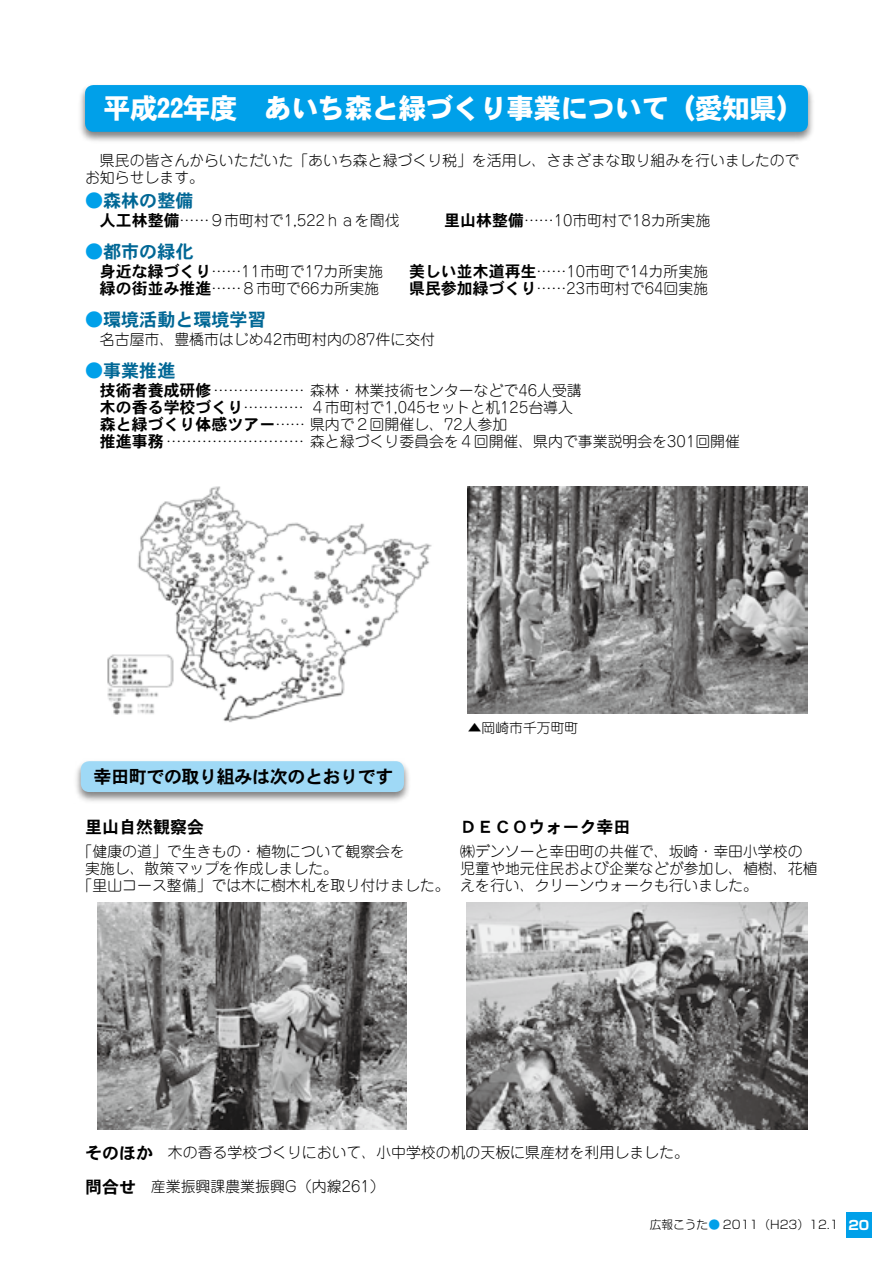
<style>
.page{position:relative;width:893px;height:1263px;background:#fff}
.page>*{position:absolute;margin:0;border:0;box-sizing:border-box;transform-origin:0 0}
.t1{font:27.6px "DFHS Gothic W9 WIN RKSJ H";letter-spacing:-.025em;color:#fff}
.t2{font:18px "DFHS Gothic Std W7";color:#006795}
.t3{font:18px "DFHS Gothic Std W7";letter-spacing:-.025em;color:#000}
.t4{font:16.95px "DFHS Gothic Std W7";color:#000}
.t5{font:300 14.85px/17px "Jun 101 Pro";color:#000}
.t6{font:300 13.8px "Jun 101 Pro";color:#000}
.t7{font:300 11.7px "Shin Go Pro";color:#000}
.s1{color:#00a0e9}
.s2{font-family:"DFHS Gothic Std W7";font-weight:400;font-size:15.9px}
.s3{font-family:"DFHS Gothic Std W7";font-weight:400;font-size:16.95px}
.s4{font-weight:700;font-size:12.75px;color:#fff}
</style>
<div class="page">
<div style="left:78px;top:82px;width:737px;height:61px;background:#000;opacity:.5"></div>
<div style="left:85px;top:85px;width:723px;height:47px;background:#00a0e9;border-radius:9px"></div>
<div style="left:73px;top:758px;width:338px;height:45px;background:#000;opacity:.5"></div>
<div style="left:81px;top:761px;width:323px;height:31px;background:#9fd9f6;border-radius:9px"></div>
<img style="left:107px;top:486px;width:325px;height:237px">
<img style="left:468px;top:486px;width:340px;height:227px">
<img style="left:98px;top:903px;width:308px;height:227px">
<img style="left:466px;top:903px;width:342px;height:227px">
<div style="left:846px;top:1212px;width:26px;height:25px;background:#00a0e9"></div>
<h1 class="t1" style="left:103px;top:94px;width:702px">平成22年度　あいち森と緑づくり事業について（愛知県）</h1>
<p class="t5" style="left:85px;top:150px;width:716px">　県民の皆さんからいただいた「あいち森と緑づくり税」を活用し、さまざまな取り組みを行いましたのでお知らせします。</p>
<p class="t2" style="left:85px;top:191px;width:110px"><span class="s1">●</span>森林の整備</p>
<p class="t5" style="left:100px;top:210px;width:612px"><span class="s2">人工林整備</span>……９市町村で1,522ｈａを間伐　　　<span class="s2">里山林整備</span>……10市町村で18カ所実施</p>
<p class="t2" style="left:85px;top:242px;width:110px"><span class="s1">●</span>都市の緑化</p>
<p class="t5" style="left:100px;top:261px;width:285px"><span class="s2">身近な緑づくり</span>……11市町で17カ所実施</p>
<p class="t5" style="left:409px;top:261px;width:300px"><span class="s2">美しい並木道再生</span>……10市町で14カ所実施</p>
<p class="t5" style="left:100px;top:278px;width:281px"><span class="s2">緑の街並み推進</span>……８市町で66カ所実施</p>
<p class="t5" style="left:409px;top:278px;width:300px"><span class="s2">県民参加緑づくり</span>……23市町村で64回実施</p>
<p class="t2" style="left:85px;top:310px;width:182px"><span class="s1">●</span>環境活動と環境学習</p>
<p class="t5" style="left:85px;top:329px;width:352px">　名古屋市、豊橋市はじめ42市町村内の87件に交付</p>
<p class="t2" style="left:85px;top:361px;width:92px"><span class="s1">●</span>事業推進</p>
<p class="t5" style="left:100px;top:380px;width:642px"><span class="s2">技術者養成研修</span>……………… 森林・林業技術センターなどで46人受講<br><span class="s2">木の香る学校づくり</span>………… ４市町村で1,045セットと机125台導入<br><span class="s2">森と緑づくり体感ツアー</span>…… 県内で２回開催し、72人参加<br><span class="s2">推進事務</span> ……………………… 森と緑づくり委員会を４回開催、県内で事業説明会を301回開催</p>
<p class="t3" style="left:94px;top:767px;width:301px">幸田町での取り組みは次のとおりです</p>
<p class="t4" style="left:85px;top:817px;width:121px">里山自然観察会</p>
<p class="t5" style="left:78px;top:841px;width:329px">「健康の道」で生きもの・植物について観察会を</p>
<p class="t5" style="left:85px;top:858px;width:254px">実施し、散策マップを作成しました。</p>
<p class="t5" style="left:78px;top:875px;width:374px">「里山コース整備」では木に樹木札を取り付けました。</p>
<p class="t6" style="left:468px;top:716px;width:112px">▲岡崎市千万町町</p>
<p class="t4" style="left:460px;top:817px;width:172px">ＤＥＣＯウォーク幸田</p>
<p class="t5" style="left:460px;top:841px;width:359px">㈱デンソーと幸田町の共催で、坂崎・幸田小学校の児童や地元住民および企業などが参加し、植樹、花植えを行い、クリーンウォークも行いました。</p>
<p class="t5" style="left:85px;top:1142px;width:605px"><span class="s3">そのほか</span>　木の香る学校づくりにおいて、小中学校の机の天板に県産材を利用しました。</p>
<p class="t5" style="left:85px;top:1176px;width:301px"><span class="s3">問合せ</span>　産業振興課農業振興G（内線261）</p>
<p class="t7" style="left:650px;top:1215px;width:221px">広報こうた<span class="s1">●</span> 2011（H23）12.1 <span class="s4">20</span></p>
</div>
